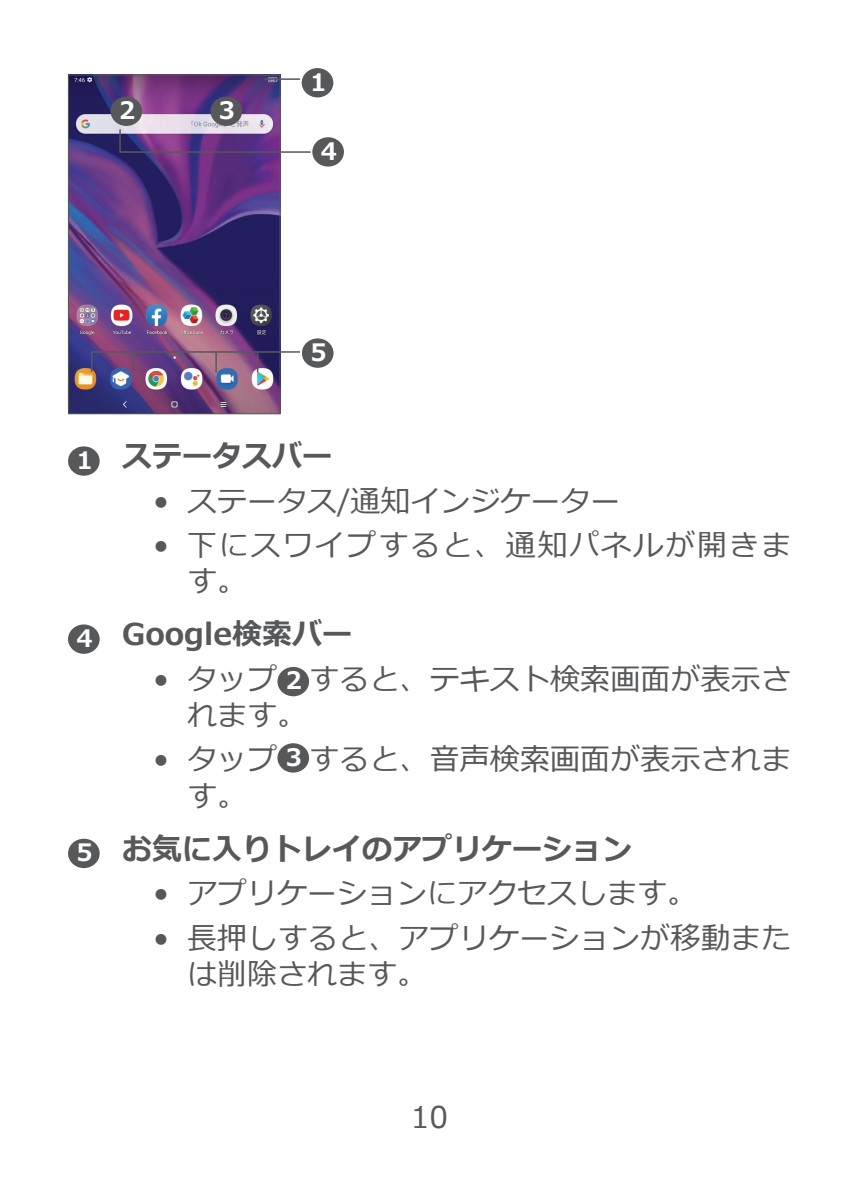
<style>
.page{position:relative;width:859px;height:1200px;background:#fff}
.page>*{position:absolute;margin:0;border:0;box-sizing:border-box;transform-origin:0 0}
.t1{font:30px/36px "Meiryo";letter-spacing:.005em;color:#57585a}
.t2{font:700 30px "Meiryo";color:#57585a}
.t3{font:30px/36px "Meiryo";letter-spacing:.065em;color:#57585a}
.t4{font:700 24px "Meiryo";color:#fff}
.s1{font-size:24px;color:#fff}
.s2{font-weight:700;font-size:24px;color:#fff}
</style>
<div class="page">
<div style="left:302px;top:68px;width:31px;height:29px;background:#57585a;border-radius:50%"></div>
<img style="left:70px;top:77px;width:208px;height:335px">
<div style="left:68px;top:75px;width:212px;height:339px;border:1px solid #57585a"></div>
<hr style="left:264px;top:78px;width:36px;height:2px;background:#57585a">
<svg style="left:90px;top:350px;width:210px;height:23px;background:#80618b"></svg>
<svg style="left:119px;top:128px;width:192px;height:25px;background:#8f71a5"></svg>
<div style="left:111px;top:97px;width:31px;height:29px;background:#57585a;border-radius:50%"></div>
<div style="left:210px;top:97px;width:32px;height:29px;background:#57585a;border-radius:50%"></div>
<div style="left:312px;top:137px;width:32px;height:29px;background:#57585a;border-radius:50%"></div>
<div style="left:302px;top:338px;width:32px;height:30px;background:#57585a;border-radius:50%"></div>
<div style="left:68px;top:446px;width:32px;height:29px;background:#57585a;border-radius:50%"></div>
<div style="left:68px;top:624px;width:32px;height:29px;background:#57585a;border-radius:50%"></div>
<div style="left:277px;top:666px;width:32px;height:30px;background:#57585a;border-radius:50%"></div>
<div style="left:277px;top:743px;width:32px;height:29px;background:#57585a;border-radius:50%"></div>
<div style="left:68px;top:838px;width:32px;height:29px;background:#57585a;border-radius:50%"></div>
<p class="t4" style="left:119px;top:94px;width:18px">2</p>
<p class="t4" style="left:219px;top:94px;width:18px">3</p>
<p class="t4" style="left:310px;top:65px;width:18px">1</p>
<p class="t4" style="left:321px;top:134px;width:18px">4</p>
<p class="t4" style="left:310px;top:335px;width:18px">5</p>
<p class="t2" style="left:76px;top:435px;width:257px"><span class="s1">1</span> ステータスバー</p>
<p class="t1" style="left:153px;top:483px;width:469px">• ステータス/通知インジケーター</p>
<p class="t3" style="left:187px;top:527px;width:605px;text-indent:-34px">• 下にスワイプすると、通知パネルが開きます。</p>
<p class="t2" style="left:76px;top:613px;width:277px"><span class="s1">4</span> Google検索バー</p>
<p class="t1" style="left:187px;top:661px;width:605px;text-indent:-34px">• タップ <span class="s2">2</span> すると、テキスト検索画面が表示されます。</p>
<p class="t1" style="left:187px;top:742px;width:605px;text-indent:-34px">• タップ <sup>3</sup> すると、音声検索画面が表示されます。</p>
<p class="t2" style="left:76px;top:827px;width:557px"><span class="s1">5</span> お気に入りトレイのアプリケーション</p>
<p class="t1" style="left:153px;top:875px;width:546px">• アプリケーションにアクセスします。</p>
<p class="t1" style="left:187px;top:920px;width:605px;text-indent:-34px">• 長押しすると、アプリケーションが移動または削除されます。</p>
<p class="t1" style="left:411px;top:1099px;width:39px">10</p>
</div>
